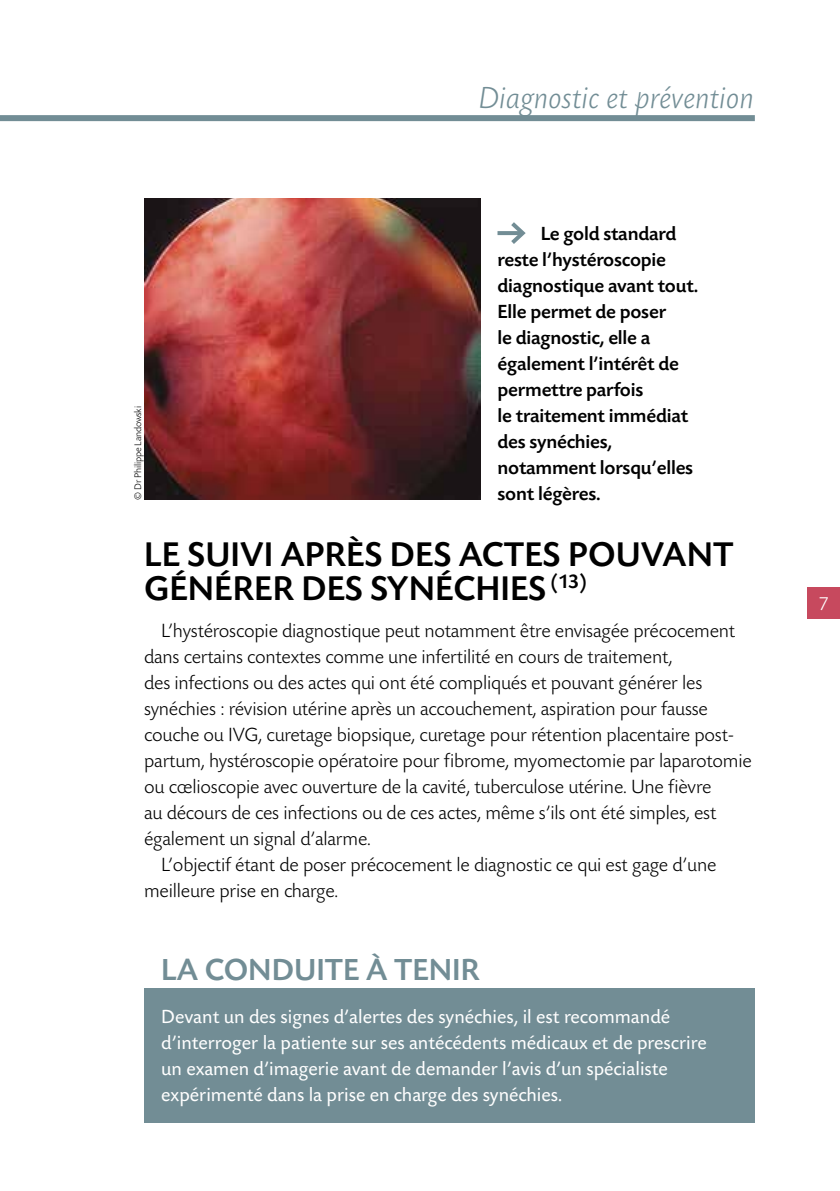
<style>
.page{position:relative;width:840px;height:1191px;background:#fff}
.page>*{position:absolute;margin:0;border:0;box-sizing:border-box;transform-origin:0 0}
.t1{font:500 36px/34px "Today SB";color:#000}
.t2{font:italic 300 32px "Today SB";color:#728d95}
.t3{font:500 32px "Today SB";color:#728d95}
.t4{font:300 20px "Today SB";letter-spacing:-.01em;color:#000}
.t5{font:20px/26px "Today SB";color:#fff}
.t6{font:500 20px/26px "Today SB";letter-spacing:-.01em;color:#000}
.t7{font:300 20px "Today SB";color:#fff}
.t8{font:300 10px "Today SB";letter-spacing:-.02em;color:#000}
</style>
<div class="page">
<div style="left:807px;top:587px;width:32px;height:32px;background:#c7495e"></div>
<div style="left:0;top:115px;width:754px;height:6px;background:#728d95"></div>
<svg style="left:497px;top:231px;width:9px;height:4px"></svg>
<svg style="left:506px;top:222px;width:20px;height:22px"></svg>
<div style="left:144px;top:988px;width:610px;height:135px;background:#728d95"></div>
<img style="left:144px;top:198px;width:336px;height:301px">
<h2 class="t2" style="left:479px;top:81px;width:277px">Diagnostic et prévention</h2>
<p class="t6" style="left:497px;top:221px;width:202px;text-indent:43px">Le gold standard reste l’hystéroscopie diagnostique avant tout.<br>Elle permet de poser<br>le diagnostic, elle a également l’intérêt de permettre parfois<br>le traitement immédiat des synéchies, notamment lorsqu’elles sont légères.</p>
<h1 class="t1" style="left:144px;top:538px;width:590px">LE SUIVI APRÈS DES ACTES POUVANT<br>GÉNÉRER DES SYNÉCHIES <sup>(13)</sup></h1>
<p class="t4" style="left:161px;top:620px;width:575px">L’hystéroscopie diagnostique peut notamment être envisagée précocement</p>
<p class="t4" style="left:144px;top:646px;width:529px">dans certains contextes comme une infertilité en cours de traitement,</p>
<p class="t4" style="left:144px;top:672px;width:559px">des infections ou des actes qui ont été compliqués et pouvant générer les</p>
<p class="t4" style="left:144px;top:698px;width:565px">synéchies : révision utérine après un accouchement, aspiration pour fausse</p>
<p class="t4" style="left:144px;top:724px;width:591px">couche ou IVG, curetage biopsique, curetage pour rétention placentaire post-</p>
<p class="t4" style="left:144px;top:750px;width:608px">partum, hystéroscopie opératoire pour fibrome, myomectomie par laparotomie</p>
<p class="t4" style="left:144px;top:776px;width:568px">ou cœlioscopie avec ouverture de la cavité, tuberculose utérine. Une fièvre</p>
<p class="t4" style="left:144px;top:802px;width:573px">au décours de ces infections ou de ces actes, même s’ils ont été simples, est</p>
<p class="t4" style="left:144px;top:828px;width:228px">également un signal d’alarme.</p>
<p class="t4" style="left:161px;top:854px;width:556px">L’objectif étant de poser précocement le diagnostic ce qui est gage d’une</p>
<p class="t4" style="left:144px;top:880px;width:195px">meilleure prise en charge.</p>
<p class="t8" style="left:133px;top:499px;width:95px;rotate:-90deg">© Dr Philippe Landowski</p>
<h2 class="t3" style="left:161px;top:952px;width:320px">LA CONDUITE À TENIR</h2>
<p class="t5" style="left:161px;top:1004px;width:546px">Devant un des signes d’alertes des synéchies, il est recommandé d’interroger la patiente sur ses antécédents médicaux et de prescrire un examen d’imagerie avant de demander l’avis d’un spécialiste expérimenté dans la prise en charge des synéchies.</p>
<p class="t7" style="left:818px;top:593px;width:12px">7</p>
</div>
